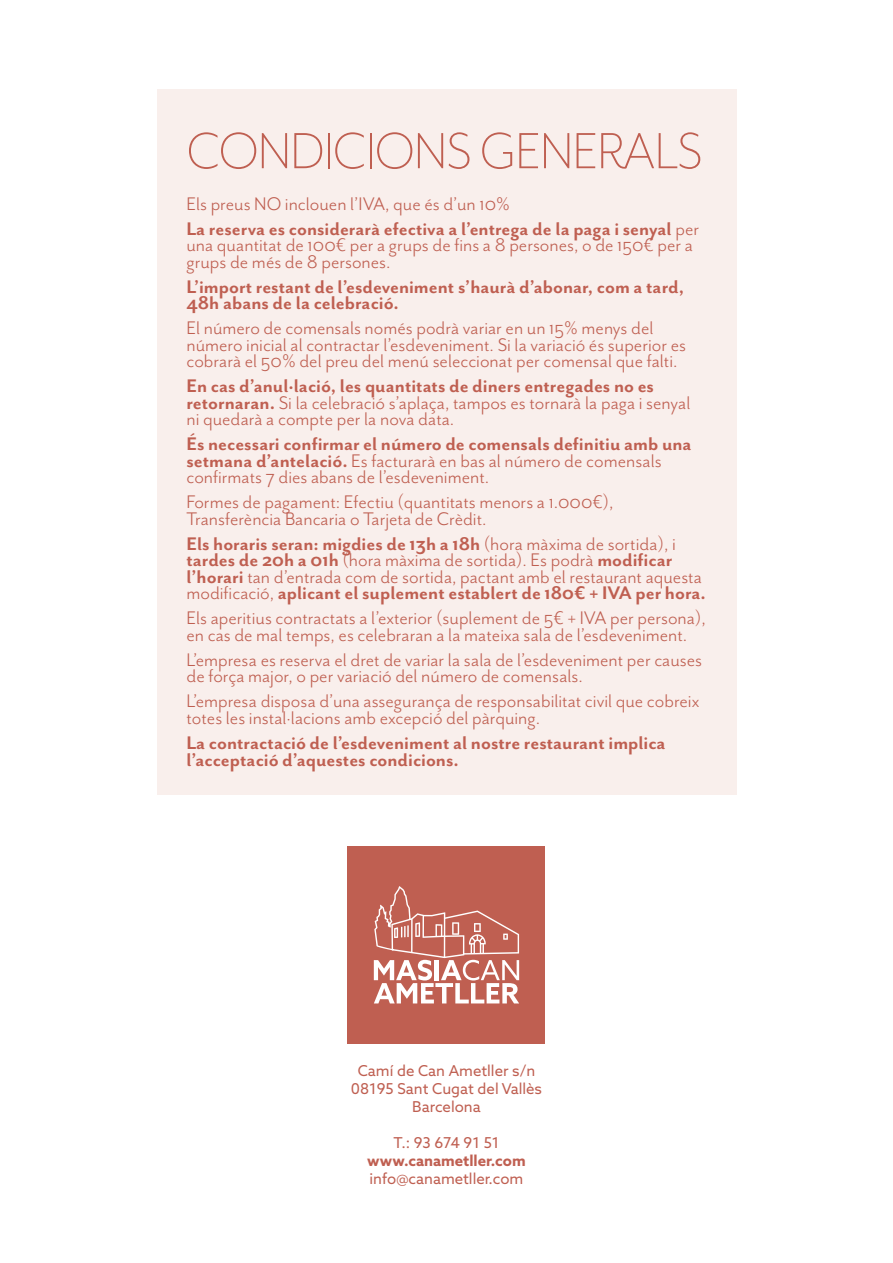
<style>
.page{position:relative;width:893px;height:1263px;background:#fff}
.page>*{position:absolute;margin:0;border:0;box-sizing:border-box;transform-origin:0 0}
.t1{font:300 58.5px "Mr Eaves San OT";letter-spacing:-.02em;color:#bf5f51}
.t2{font:21px/16.5px "Mr Eaves San OT";color:#bf5f51}
.t3{font:700 21px/16.5px "Mr Eaves San OT";color:#bf5f51}
.t4{font:15px/18px "Azo Sans";color:#bf5f51;text-align:center}
.t5{font:700 15px "Azo Sans";color:#bf5f51}
.s1{font-weight:400}
.s2{font-weight:700}
</style>
<div class="page">
<div style="left:348px;top:846px;width:197px;height:198px;background:#bf5f51"></div>
<svg style="left:374px;top:886px;width:146px;height:117px"></svg>
<div style="left:157px;top:89px;width:579px;height:706px;background:#f9efec"></div>
<h1 class="t1" style="left:186px;top:119px;width:518px">CONDICIONS GENERALS</h1>
<p class="t3" style="left:186px;top:191px;width:514px;line-height:25px"><span class="s1">Els preus NO inclouen l’IVA, que és d’un 10%<br></span>La reserva es considerarà efectiva a l’entrega de la paga i senyal <span class="s1">per</span></p>
<p class="t2" style="left:186px;top:237px;width:508px">una quantitat de 100€ per a grups de fins a 8 persones, o de 150€ per a grups de més de 8 persones.</p>
<p class="t3" style="left:186px;top:278px;width:499px">L’import restant de l’esdeveniment s’haurà d’abonar, com a tard,<br>48h abans de la celebració.</p>
<p class="t2" style="left:186px;top:320px;width:501px">El número de comensals només podrà variar en un 15% menys del número inicial al contractar l’esdeveniment. Si la variació és superior es cobrarà el 50% del preu del menú seleccionat per comensal que falti.</p>
<p class="t2" style="left:186px;top:378px;width:505px"><span class="s2">En cas d’anul·lació, les quantitats de diners entregades no es retornaran.</span> Si la celebració s’aplaça, tampos es tornarà la paga i senyal ni quedarà a compte per la nova data.</p>
<p class="t3" style="left:186px;top:436px;width:507px">És necessari confirmar el número de comensals definitiu amb una setmana d’antelació. <span class="s1">Es facturarà en bas al número de comensals confirmats 7 dies abans de l’esdeveniment.</span></p>
<p class="t2" style="left:186px;top:494px;width:429px">Formes de pagament: Efectiu (quantitats menors a 1.000€),<br>Transferència Bancaria o Tarjeta de Crèdit.</p>
<p class="t2" style="left:186px;top:536px;width:521px"><span class="s2">Els horaris seran: migdies de 13h a 18h</span> (hora màxima de sortida), i <span class="s2">tardes de 20h a 01h</span> (hora màxima de sortida). Es podrà <span class="s2">modificar l’horari</span> tan d’entrada com de sortida, pactant amb el restaurant aquesta modificació, <span class="s2">aplicant el suplement establert de 180€ + IVA per hora.</span></p>
<p class="t2" style="left:186px;top:610px;width:521px">Els aperitius contractats a l’exterior (suplement de 5€ + IVA per persona), en cas de mal temps, es celebraran a la mateixa sala de l’esdeveniment.</p>
<p class="t2" style="left:186px;top:652px;width:517px">L’empresa es reserva el dret de variar la sala de l’esdeveniment per causes de força major, o per variació del número de comensals.</p>
<p class="t2" style="left:186px;top:693px;width:514px">L’empresa disposa d’una assegurança de responsabilitat civil que cobreix totes les instal·lacions amb excepció del pàrquing.</p>
<p class="t3" style="left:186px;top:734px;width:481px">La contractació de l’esdeveniment al nostre restaurant implica l’acceptació d’aquestes condicions.</p>
<p class="t4" style="left:351px;top:1061px;width:193px">Camí de Can Ametller s/n<br>08195 Sant Cugat del Vallès<br>Barcelona</p>
<p class="t4" style="left:394px;top:1133px;width:107px">T.: 93 674 91 51</p>
<p class="t5" style="left:367px;top:1151px;width:160px">www.canametller.com</p>
<p class="t4" style="left:370px;top:1169px;width:155px">info@canametller.com</p>
</div>
